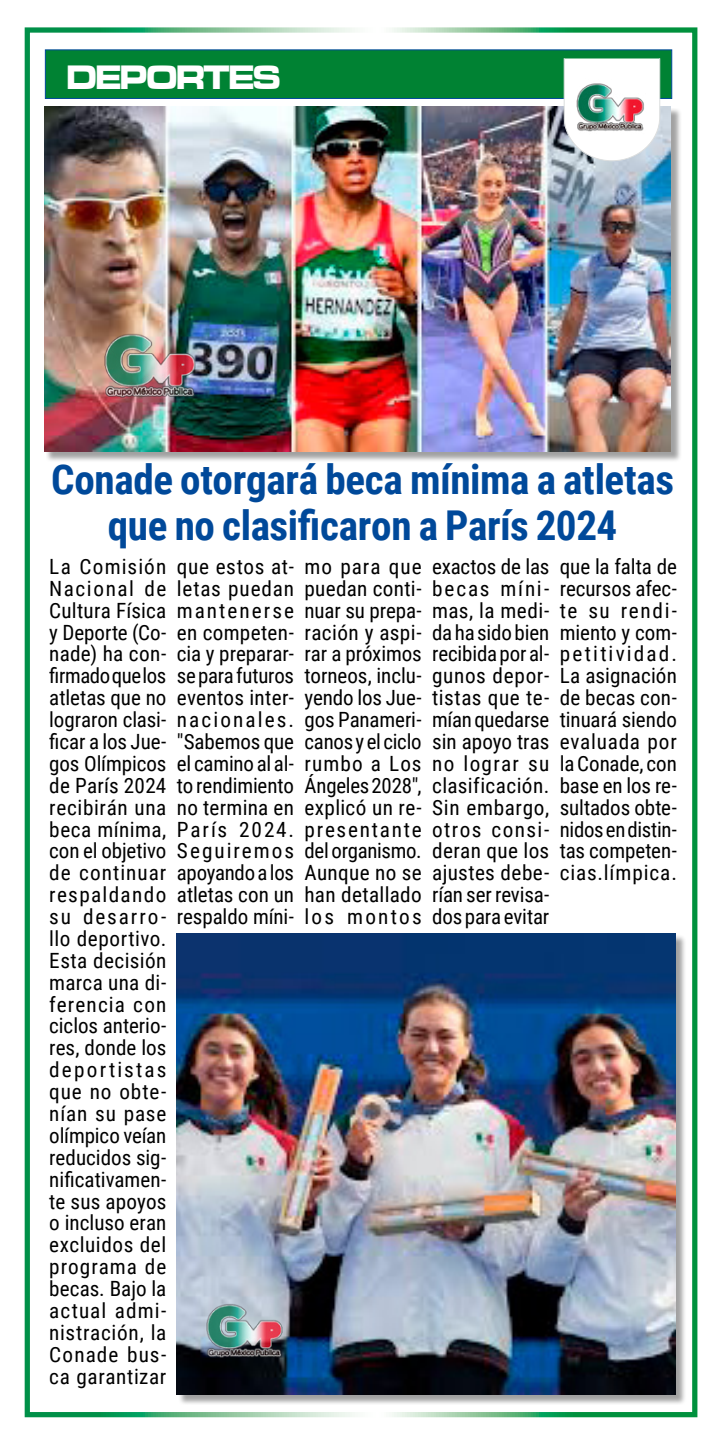
<style>
.page{position:relative;width:720px;height:1439px;background:#fff}
.page>*{position:absolute;margin:0;border:0;box-sizing:border-box;transform-origin:0 0}
.t1{font:700 41.12px/45.5px "Roboto Condensed";letter-spacing:-.01em;color:#00499a;text-align:center}
.t2{font:35px "Microgramma D Bold Exte";letter-spacing:-.03em;color:#fff;scale:.9 1}
.t3{font:21px/21.9px "Roboto Condensed";letter-spacing:.01em;color:#000;text-align:justify}
</style>
<div class="page">
<div style="left:25px;top:27px;width:672px;height:1390px;border:5px solid #fff"></div>
<div style="left:178px;top:934px;width:508px;height:471px;background:#000;opacity:.37"></div>
<img style="left:177px;top:933px;width:498px;height:461px">
<div style="left:46px;top:108px;width:635px;height:354px;background:#000;opacity:.37"></div>
<img style="left:44px;top:106px;width:626px;height:345px">
<img style="left:87px;top:298px;width:131px;height:132px">
<img style="left:191px;top:1274px;width:110px;height:110px">
<div style="left:45px;top:49px;width:627px;height:50px;background:#008233;border:1px solid #00499a"></div>
<svg style="left:563px;top:58px;width:97px;height:103px"></svg>
<h2 class="t2" style="left:66px;top:54px;width:239px">DEPORTES</h2>
<h1 class="t1" style="left:51px;top:455px;width:624px">Conade otorgará beca mínima a atletas que no clasificaron a París 2024</h1>
<p class="t3" style="left:49px;top:555px;width:119px">La Comisión Nacional de Cultura Física y Deporte (Co&shy;nade) ha con&shy;firmado que los atletas que no lograron clasi&shy;ficar a los Jue&shy;gos Olímpicos de París 2024 recibirán una beca mínima, con el objetivo de continuar respaldando su desarro&shy;llo deportivo.<br>Esta decisión marca una di&shy;ferencia con ciclos anterio&shy;res, donde los deportistas que no obte&shy;nían su pase olímpico veían reducidos sig&shy;nificativamen&shy;te sus apoyos o incluso eran excluidos del programa de becas. Bajo la actual admi&shy;nistración, la Conade bus&shy;ca garantizar</p>
<p class="t3" style="left:177px;top:555px;width:119px">que estos at&shy;letas puedan mantenerse en competen&shy;cia y preparar&shy;se para futuros eventos inter&shy;nacionales. "Sabemos que el camino al al&shy;to rendimiento no termina en París 2024.<br>Seguiremos apoyando a los atletas con un respaldo míni-</p>
<p class="t3" style="left:304px;top:555px;width:119px">mo para que puedan conti&shy;nuar su prepa&shy;ración y aspi&shy;rar a próximos torneos, inclu&shy;yendo los Jue&shy;gos Panameri&shy;canos y el ciclo rumbo a Los Ángeles 2028", explicó un re&shy;presentante del organismo.<br>Aunque no se han detallado los montos</p>
<p class="t3" style="left:432px;top:555px;width:119px">exactos de las becas míni&shy;mas, la medi&shy;da ha sido bien recibida por al&shy;gunos depor&shy;tistas que te&shy;mían quedarse sin apoyo tras no lograr su clasificación.<br>Sin embargo, otros consi&shy;deran que los ajustes debe&shy;rían ser revisa&shy;dos para evitar</p>
<p class="t3" style="left:559px;top:555px;width:119px">que la falta de recursos afec&shy;te su rendi&shy;miento y com&shy;petitividad.<br>La asignación de becas con&shy;tinuará siendo evaluada por la Conade, con base en los re&shy;sultados obte&shy;nidos en distin&shy;tas competen&shy;cias.límpica.</p>
</div>
